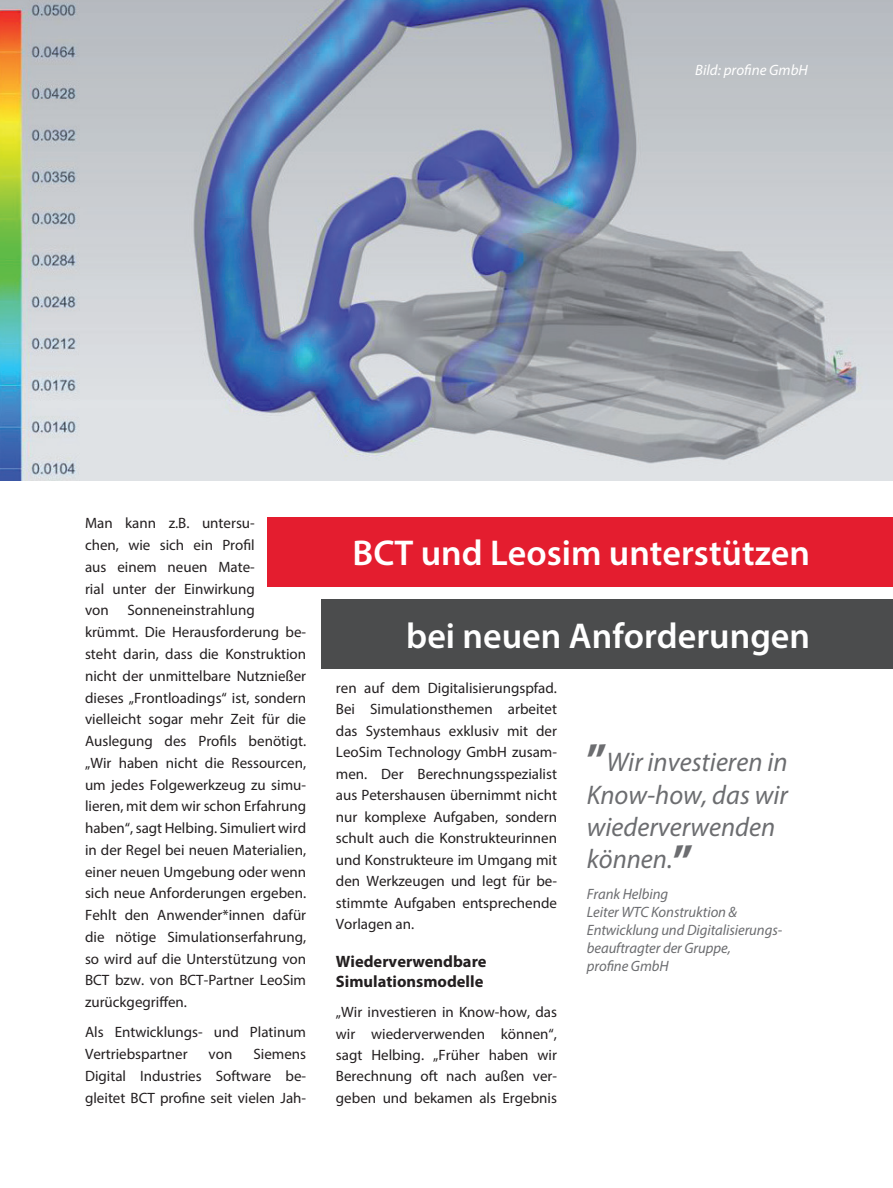
<style>
.page{position:relative;width:893px;height:1188px;background:#fff}
.page>*{position:absolute;margin:0;border:0;box-sizing:border-box;transform-origin:0 0}
.t1{font:700 45px "Myriad Pro";color:#6c6d70}
.t2{font:600 36px "Myriad Pro";color:#fff}
.t3{font:italic 27px/32.4px "Myriad Pro";color:#6c6d70}
.t4{font:700 16.5px/20.2px "Myriad Pro";color:#231f20}
.t5{font:15px/21.8px "Myriad Pro";color:#231f20;text-align:justify}
.t6{font:italic 15px/18px "Myriad Pro";letter-spacing:-.005em;color:#6c6d70}
.t7{font:italic 15px "Myriad Pro";color:#fff}
</style>
<div class="page">
<img style="left:0;top:0;width:893px;height:480px">
<div style="left:321px;top:600px;width:572px;height:69px;background:#4b4c4d"></div>
<div style="left:268px;top:517px;width:625px;height:70px;background:#e41d2f"></div>
<p class="t7" style="left:695px;top:61px;width:114px">Bild: profine GmbH</p>
<p class="t5" style="left:85px;top:512px;width:223px;text-align:left">Man kann z.B. untersu-<br>chen, wie sich ein Profil<br>aus einem neuen Mate-<br>rial unter der Einwirkung<br>von Sonneneinstrahlung krümmt. Die Herausforderung be&shy;steht darin, dass die Konstruktion nicht der unmittelbare Nutznießer dieses „Frontloadings“ ist, sondern vielleicht sogar mehr Zeit für die<br>Auslegung des Profils benötigt. „Wir haben nicht die Ressourcen, um jedes Folgewerkzeug zu simu&shy;lieren, mit dem wir schon Erfahrung haben“, sagt Helbing. Simuliert wird in der Regel bei neuen Materialien, einer neuen Umgebung oder wenn sich neue Anforderungen ergeben.<br>Fehlt den Anwender*innen dafür die nötige Simulationserfahrung, so wird auf die Unterstützung von<br>BCT bzw. von BCT-Partner LeoSim zurückgegriffen.</p>
<p class="t5" style="left:85px;top:1021px;width:223px">Als Entwicklungs- und Platinum<br>Vertriebspartner</p>
<p class="t5" style="left:85px;top:1043px;width:223px;text-indent:168px">Siemens Digital Industries Software be&shy;gleitet BCT profine seit vielen Jah-</p>
<p class="t5" style="left:209px;top:1043px;width:25px">von</p>
<h2 class="t2" style="left:353px;top:530px;width:459px">BCT und Leosim unterstützen</h2>
<h2 class="t2" style="left:406px;top:613px;width:405px">bei neuen Anforderungen</h2>
<p class="t5" style="left:336px;top:677px;width:223px">ren auf dem Digitalisierungspfad.<br>Bei Simulationsthemen arbeitet das Systemhaus exklusiv mit der LeoSim Technology GmbH zusam&shy;men. Der Berechnungsspezialist aus Petershausen übernimmt nicht nur komplexe Aufgaben, sondern schult auch die Konstrukteurinnen und Konstrukteure im Umgang mit den Werkzeugen und legt für be&shy;stimmte Aufgaben entsprechende Vorlagen an.</p>
<p class="t4" style="left:336px;top:951px;width:152px">Wiederverwendbare<br>Simulationsmodelle</p>
<p class="t5" style="left:336px;top:1001px;width:223px">„Wir investieren in Know-how, das wir wiederverwenden können“, sagt Helbing. „Früher haben wir Berechnung oft nach außen ver&shy;geben und bekamen als Ergebnis</p>
<h1 class="t1" style="left:586px;top:731px;width:22px">”</h1>
<h3 class="t3" style="left:587px;top:746px;width:203px;text-indent:20px">Wir investieren in<br>Know-how, das wir wiederverwenden können.</h3>
<p class="t6" style="left:587px;top:885px;width:196px">Frank Helbing<br>Leiter WTC Konstruktion &amp;<br>Entwicklung und Digitalisierungs&shy;beauftragter der Gruppe,<br>profine GmbH</p>
<h1 class="t1" style="left:673px;top:831px;width:22px">”</h1>
</div>
